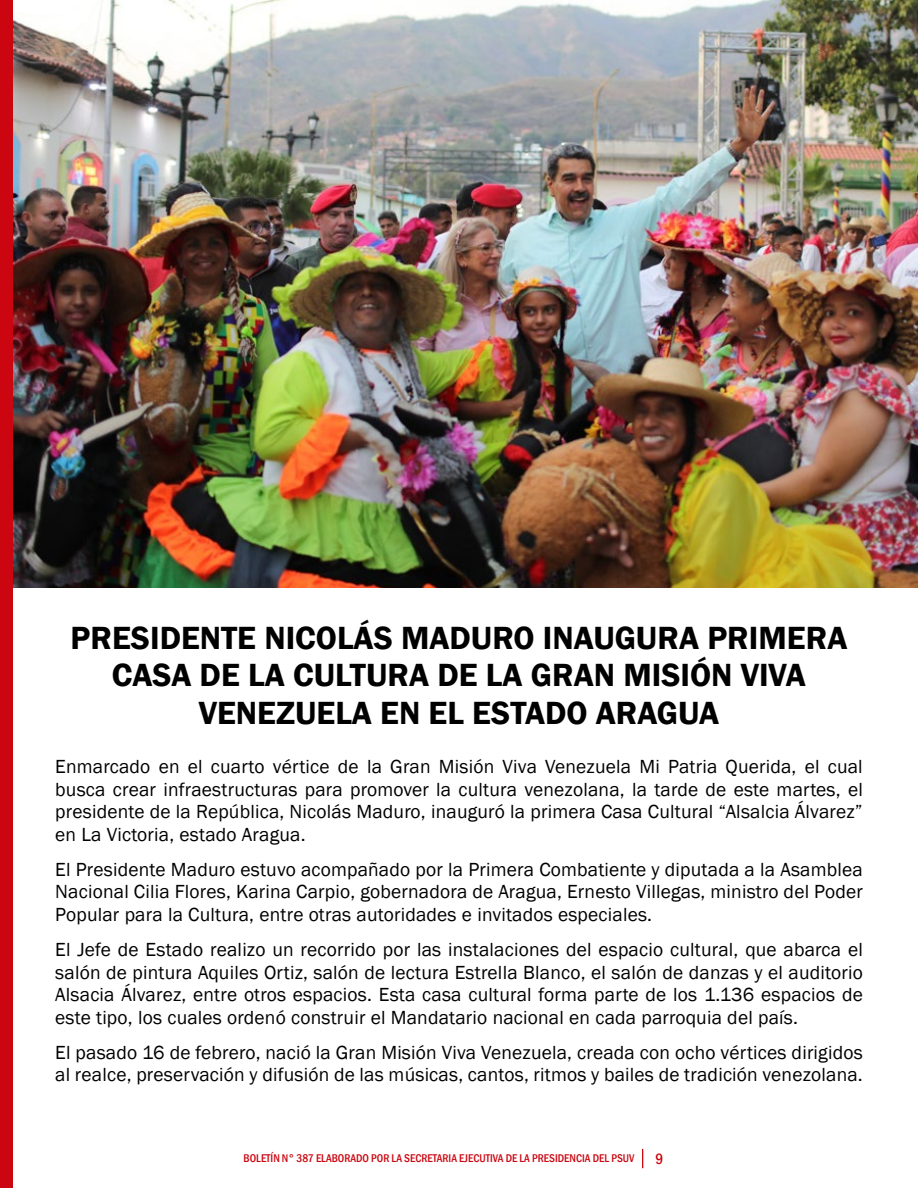
<style>
.page{position:relative;width:918px;height:1188px;background:#fff}
.page>*{position:absolute;margin:0;border:0;box-sizing:border-box;transform-origin:0 0}
.t1{font:600 33px/37.5px "Franklin Gothic";color:#000;text-align:center}
.t2{font:19.5px/22.5px "Franklin Gothic";letter-spacing:.01em;color:#000;text-align:justify}
.t3{font:500 condensed 15.3px "Franklin Gothic";color:#cb0610}
.t4{font:500 condensed 11.55px "Franklin Gothic";color:#cb0610}
</style>
<div class="page">
<svg style="left:642px;top:1149px;width:1px;height:19px"></svg>
<img style="left:13px;top:0;width:905px;height:588px">
<div style="left:0;top:0;width:13px;height:1188px;background:#cb0610"></div>
<h1 class="t1" style="left:71px;top:620px;width:778px">PRESIDENTE NICOLÁS MADURO INAUGURA PRIMERA<br>CASA DE LA CULTURA DE LA GRAN MISIÓN VIVA<br>VENEZUELA EN EL ESTADO ARAGUA</h1>
<p class="t2" style="left:55px;top:756px;width:809px">Enmarcado en el cuarto vértice de la Gran Misión Viva Venezuela Mi Patria Querida, el cual busca crear infraestructuras para promover la cultura venezolana, la tarde de este martes, el presidente de la República, Nicolás Maduro, inauguró la primera Casa Cultural “Alsalcia Álvarez” en La Victoria, estado Aragua.</p>
<p class="t2" style="left:55px;top:859px;width:809px">El Presidente Maduro estuvo acompañado por la Primera Combatiente y diputada a la Asamblea Nacional Cilia Flores, Karina Carpio, gobernadora de Aragua, Ernesto Villegas, ministro del Poder Popular para la Cultura, entre otras autoridades e invitados especiales.</p>
<p class="t2" style="left:55px;top:939px;width:809px">El Jefe de Estado realizo un recorrido por las instalaciones del espacio cultural, que abarca el salón de pintura Aquiles Ortiz, salón de lectura Estrella Blanco, el salón de danzas y el auditorio Alsacia Álvarez, entre otros espacios. Esta casa cultural forma parte de los 1.136 espacios de este tipo, los cuales ordenó construir el Mandatario nacional en cada parroquia del país.</p>
<p class="t2" style="left:55px;top:1042px;width:809px">El pasado 16 de febrero, nació la Gran Misión Viva Venezuela, creada con ocho vértices dirigidos al realce, preservación y difusión de las músicas, cantos, ritmos y bailes de tradición venezolana.</p>
<p class="t4" style="left:244px;top:1150px;width:392px">BOLETÍN N° 387 ELABORADO POR LA SECRETARIA EJECUTIVA DE LA PRESIDENCIA DEL PSUV</p>
<p class="t3" style="left:655px;top:1149px;width:9px">9</p>
</div>
